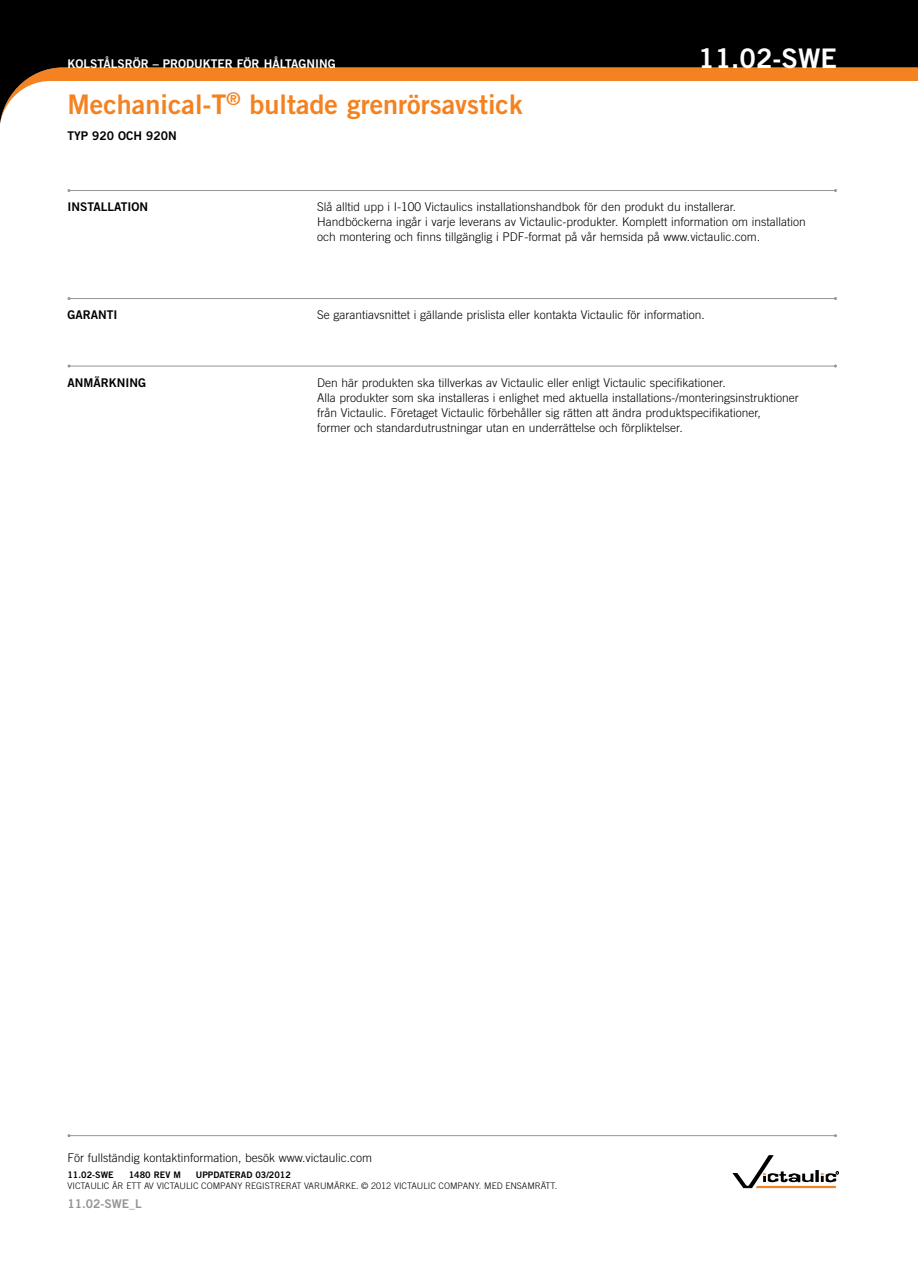
<style>
.page{position:relative;width:918px;height:1263px;background:#fff}
.page>*{position:absolute;margin:0;border:0;box-sizing:border-box;transform-origin:0 0}
.t1{font:27px "Trade Gothic LT Std Bd 2";color:#f58220}
.t2{font:27px "Trade Gothic LT Std Bd 2";color:#fff}
.t3{font:300 12px/15px "Trade Gothic LT Std";color:#000}
.t4{font:12px "Trade Gothic LT Std Bd 2";color:#000}
.t5{font:12px "Trade Gothic LT Std Bd 2";color:#fff}
.t6{font:12px "Trade Gothic LT Std Bd 2";color:#939598}
.t7{font:300 9px "Trade Gothic LT Std";color:#000}
.t8{font:9px "Trade Gothic LT Std Bd 2";color:#000}
</style>
<div class="page">
<hr style="left:69px;top:366px;width:767px;height:1px;background:#939598">
<hr style="left:69px;top:298px;width:767px;height:1px;background:#939598">
<hr style="left:69px;top:190px;width:767px;height:1px;background:#939598">
<svg style="left:0;top:0;width:918px;height:124px;fill:#000"></svg>
<svg style="left:733px;top:1155px;width:106px;height:33px"></svg>
<hr style="left:69px;top:1135px;width:767px;height:1px;background:#939598">
<p class="t5" style="left:67px;top:56px;width:270px">KOLSTÅLSRÖR – PRODUKTER FÖR HÅLTAGNING</p>
<h1 class="t2" style="left:698px;top:41px;width:140px">11.02-SWE</h1>
<h1 class="t1" style="left:67px;top:88px;width:457px">Mechanical-T<sup>®</sup> bultade grenrörsavstick</h1>
<p class="t4" style="left:67px;top:128px;width:111px">TYP 920 OCH 920N</p>
<p class="t4" style="left:68px;top:199px;width:82px">INSTALLATION</p>
<p class="t3" style="left:317px;top:199px;width:490px">Slå alltid upp i I-100 Victaulics installationshandbok för den produkt du installerar.<br>Handböckerna ingår i varje leverans av Victaulic-produkter. Komplett information om installation och montering och finns tillgänglig i PDF-format på vår hemsida på www.victaulic.com.</p>
<p class="t4" style="left:68px;top:307px;width:52px">GARANTI</p>
<p class="t3" style="left:317px;top:307px;width:389px">Se garantiavsnittet i gällande prislista eller kontakta Victaulic för information.</p>
<p class="t4" style="left:68px;top:375px;width:80px">ANMÄRKNING</p>
<p class="t3" style="left:317px;top:375px;width:483px">Den här produkten ska tillverkas av Victaulic eller enligt Victaulic specifikationer.<br>Alla produkter som ska installeras i enlighet med aktuella installations-/monteringsinstruktioner från Victaulic. Företaget Victaulic förbehåller sig rätten att ändra produktspecifikationer,<br>former och standardutrustningar utan en underrättelse och förpliktelser.</p>
<p class="t3" style="left:68px;top:1150px;width:306px">För fullständig kontaktinformation, besök www.victaulic.com</p>
<p class="t8" style="left:68px;top:1169px;width:48px">11.02-SWE</p>
<p class="t8" style="left:129px;top:1169px;width:54px">1480 REV M</p>
<p class="t8" style="left:196px;top:1169px;width:97px">UPPDATERAD 03/2012</p>
<p class="t7" style="left:68px;top:1181px;width:491px">VICTAULIC ÄR ETT AV VICTAULIC COMPANY REGISTRERAT VARUMÄRKE. © 2012 VICTAULIC COMPANY. MED ENSAMRÄTT.</p>
<p class="t6" style="left:67px;top:1197px;width:76px">11.02-SWE_L</p>
</div>
